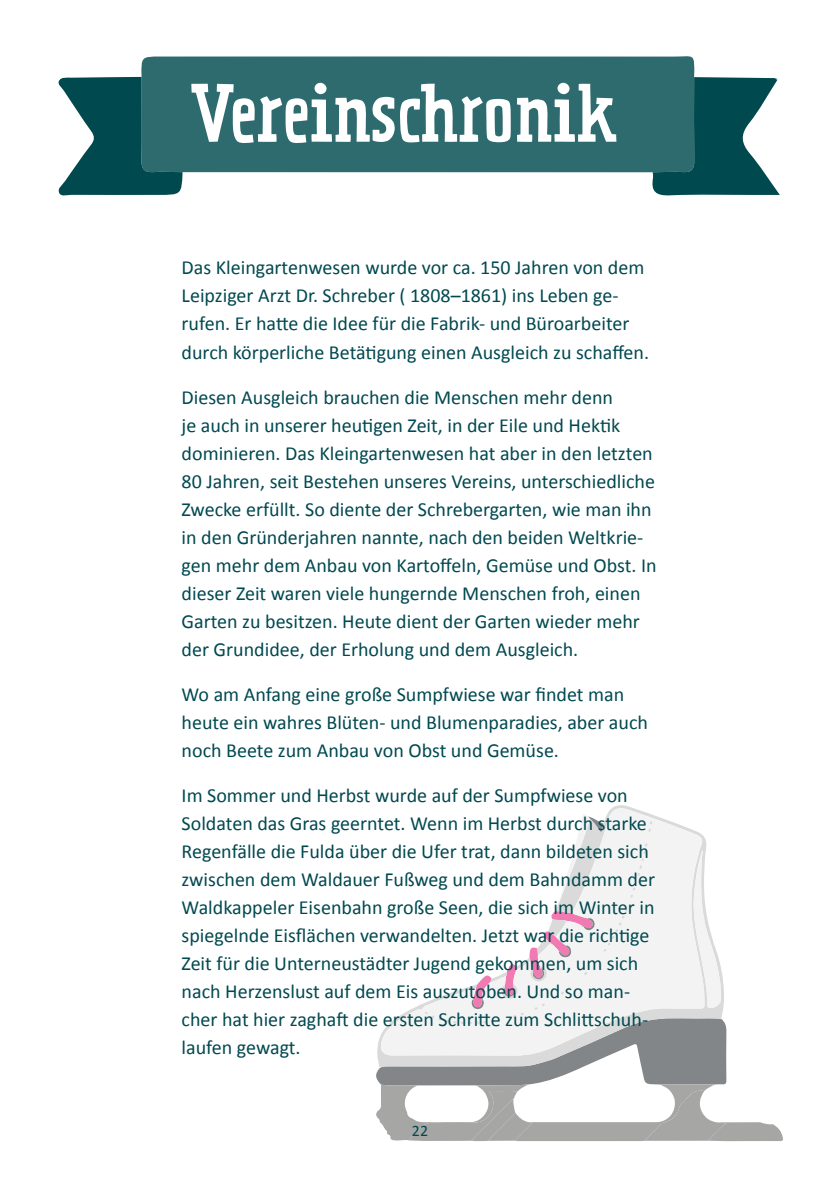
<style>
.page{position:relative;width:840px;height:1191px;background:#fff}
.page>*{position:absolute;margin:0;border:0;box-sizing:border-box;transform-origin:0 0}
.t1{font:72.8px "Prater Serif Pro";letter-spacing:-.005em;color:#fff}
.t2{font:20px/28px "Calibri";color:#004950}
.t3{font:16px "Calibri";color:#004950}
</style>
<div class="page">
<svg style="left:376px;top:805px;width:407px;height:337px"></svg>
<div style="left:141px;top:56px;width:553px;height:117px;background:#2e6b6f"></div>
<svg style="left:58px;top:77px;width:124px;height:119px;background:#326d72"></svg>
<svg style="left:650px;top:77px;width:129px;height:119px;background:#356f73"></svg>
<h1 class="t1" style="left:190px;top:67px;width:427px">Vereinschronik</h1>
<p class="t2" style="left:181px;top:253px;width:468px">Das Kleingartenwesen wurde vor ca. 150 Jahren von dem Leipziger Arzt Dr. Schreber ( 1808–1861) ins Leben ge&shy;rufen. Er hatte die Idee für die Fabrik- und Büroarbeiter durch körperliche Betätigung einen Ausgleich zu schaffen.</p>
<p class="t2" style="left:181px;top:382px;width:476px">Diesen Ausgleich brauchen die Menschen mehr denn<br>je auch in unserer heutigen Zeit, in der Eile und Hektik dominieren. Das Kleingartenwesen hat aber in den letzten 80 Jahren, seit Bestehen unseres Vereins, unterschiedliche Zwecke erfüllt. So diente der Schrebergarten, wie man ihn in den Gründerjahren nannte, nach den beiden Weltkrie&shy;gen mehr dem Anbau von Kartoffeln, Gemüse und Obst. In dieser Zeit waren viele hungernde Menschen froh, einen Garten zu besitzen. Heute dient der Garten wieder mehr der Grundidee, der Erholung und dem Ausgleich.</p>
<p class="t2" style="left:181px;top:679px;width:467px">Wo am Anfang eine große Sumpfwiese war findet man heute ein wahres Blüten- und Blumenparadies, aber auch noch Beete zum Anbau von Obst und Gemüse.</p>
<p class="t2" style="left:181px;top:780px;width:474px">Im Sommer und Herbst wurde auf der Sumpfwiese von Soldaten das Gras geerntet. Wenn im Herbst durch starke Regenfälle die Fulda über die Ufer trat, dann bildeten sich zwischen dem Waldauer Fußweg und dem Bahndamm der Waldkappeler Eisenbahn große Seen, die sich im Winter in spiegelnde Eisflächen verwandelten. Jetzt war die richtige Zeit für die Unterneustädter Jugend gekommen, um sich nach Herzenslust auf dem Eis auszutoben. Und so man&shy;cher hat hier zaghaft die ersten Schritte zum Schlittschuh&shy;laufen gewagt.</p>
<p class="t3" style="left:411px;top:1120px;width:18px">22</p>
</div>
